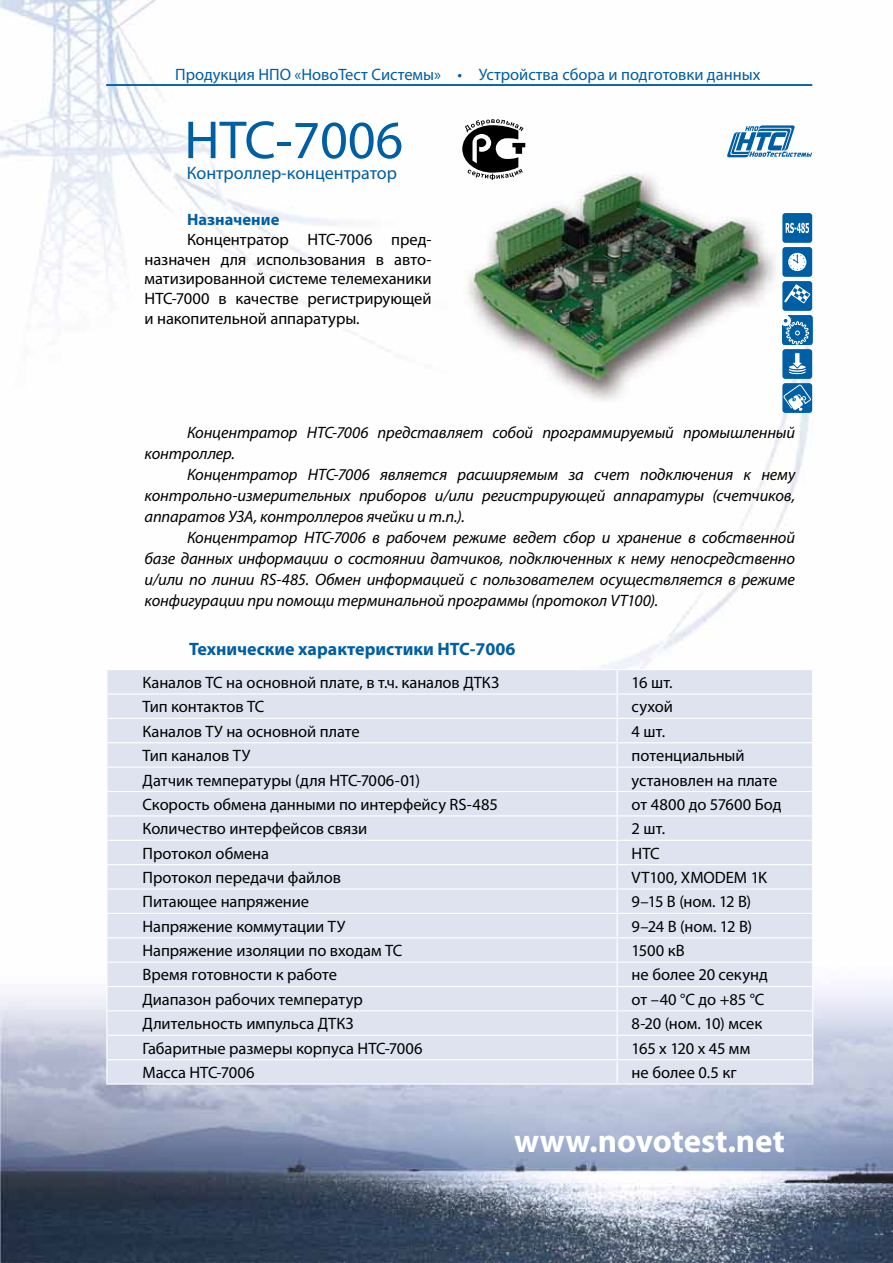
<style>
.page{position:relative;width:893px;height:1263px;background:#fff}
.page>*{position:absolute;margin:0;border:0;box-sizing:border-box;transform-origin:0 0}
.t1{font:54px "Myriad Pro";color:#005ea5}
.t2{font:700 33px "Myriad Pro";color:#fff}
.t3{font:700 18px "Myriad Pro";color:#005ea5}
.t4{font:18px "Myriad Pro";color:#005ea5}
.t5{font:16.5px/19.8px "Myriad Pro";letter-spacing:-.005em;color:#000;text-align:justify}
.t6{font:italic 16.5px/21px "Myriad Pro";letter-spacing:-.01em;color:#000;text-align:justify}
.t7{font:16.5px "Myriad Pro";color:#005ea5}
.t8{font:700 16.5px "Myriad Pro";color:#005ea5}
</style>
<div class="page">
<img style="left:0;top:0;width:893px;height:1263px">
<hr style="left:106px;top:84px;width:706px;height:2px;background:#005ea5">
<img style="left:449px;top:167px;width:331px;height:236px">
<div style="left:782px;top:213px;width:30px;height:30px;background:#005ea5;border-radius:3px"></div>
<svg style="left:786px;top:223px;width:23px;height:10px"></svg>
<div style="left:782px;top:247px;width:30px;height:30px;background:#005ea5;border-radius:3px"></div>
<svg style="left:788px;top:253px;width:18px;height:18px"></svg>
<div style="left:782px;top:281px;width:30px;height:30px;background:#005ea5;border-radius:3px"></div>
<svg style="left:784px;top:284px;width:27px;height:20px"></svg>
<svg style="left:782px;top:315px;width:30px;height:30px"></svg>
<div style="left:782px;top:349px;width:30px;height:30px;background:#005ea5;border-radius:3px"></div>
<svg style="left:782px;top:383px;width:30px;height:30px"></svg>
<svg style="left:783px;top:352px;width:28px;height:60px"></svg>
<svg style="left:462px;top:119px;width:63px;height:61px"></svg>
<div style="left:107px;top:670px;width:705px;height:413px;background:#dee3ef"></div>
<hr style="left:106px;top:669px;width:511px;height:1px;background:#fff">
<hr style="left:617px;top:669px;width:196px;height:1px;background:#fff">
<hr style="left:106px;top:693px;width:511px;height:1px;background:#fff">
<hr style="left:617px;top:693px;width:196px;height:1px;background:#fff">
<hr style="left:106px;top:718px;width:511px;height:1px;background:#fff">
<hr style="left:617px;top:718px;width:196px;height:1px;background:#fff">
<hr style="left:106px;top:742px;width:511px;height:1px;background:#fff">
<hr style="left:617px;top:742px;width:196px;height:1px;background:#fff">
<hr style="left:106px;top:766px;width:511px;height:2px;background:#fff">
<hr style="left:617px;top:766px;width:196px;height:2px;background:#fff">
<hr style="left:106px;top:791px;width:511px;height:1px;background:#fff">
<hr style="left:617px;top:791px;width:196px;height:1px;background:#fff">
<hr style="left:106px;top:815px;width:511px;height:1px;background:#fff">
<hr style="left:617px;top:815px;width:196px;height:1px;background:#fff">
<hr style="left:106px;top:840px;width:511px;height:1px;background:#fff">
<hr style="left:617px;top:840px;width:196px;height:1px;background:#fff">
<hr style="left:106px;top:864px;width:511px;height:1px;background:#fff">
<hr style="left:617px;top:864px;width:196px;height:1px;background:#fff">
<hr style="left:106px;top:888px;width:511px;height:1px;background:#fff">
<hr style="left:617px;top:888px;width:196px;height:1px;background:#fff">
<hr style="left:106px;top:913px;width:511px;height:1px;background:#fff">
<hr style="left:617px;top:913px;width:196px;height:1px;background:#fff">
<hr style="left:106px;top:937px;width:511px;height:1px;background:#fff">
<hr style="left:617px;top:937px;width:196px;height:1px;background:#fff">
<hr style="left:106px;top:961px;width:511px;height:2px;background:#fff">
<hr style="left:617px;top:961px;width:196px;height:2px;background:#fff">
<hr style="left:106px;top:986px;width:511px;height:1px;background:#fff">
<hr style="left:617px;top:986px;width:196px;height:1px;background:#fff">
<hr style="left:106px;top:1010px;width:511px;height:1px;background:#fff">
<hr style="left:617px;top:1010px;width:196px;height:1px;background:#fff">
<hr style="left:106px;top:1035px;width:511px;height:1px;background:#fff">
<hr style="left:617px;top:1035px;width:196px;height:1px;background:#fff">
<hr style="left:106px;top:1059px;width:511px;height:1px;background:#fff">
<svg style="left:106px;top:670px;width:1px;height:413px"></svg>
<hr style="left:617px;top:1059px;width:196px;height:1px;background:#fff">
<svg style="left:617px;top:670px;width:1px;height:413px"></svg>
<svg style="left:812px;top:670px;width:1px;height:413px"></svg>
<hr style="left:106px;top:1083px;width:511px;height:1px;background:#fff">
<hr style="left:617px;top:1083px;width:196px;height:1px;background:#fff">
<svg style="left:727px;top:125px;width:85px;height:32px"></svg>
<p class="t7" style="left:175px;top:64px;width:587px">Продукция НПО «НовоТест Системы» • Устройства сбора и подготовки данных</p>
<h1 class="t1" style="left:184px;top:107px;width:220px">НТС-7006</h1>
<p class="t4" style="left:187px;top:162px;width:212px">Контроллер-концентратор</p>
<p class="t8" style="left:187px;top:209px;width:94px">Назначение</p>
<p class="t5" style="left:145px;top:229px;width:289px;text-indent:43px">Концентратор НТС-7006 пред&shy;назначен для использования в авто&shy;матизированной системе телемеханики НТС-7000 в качестве регистрирующей и накопительной аппаратуры.</p>
<p class="t6" style="left:145px;top:421px;width:652px;text-indent:43px">Концентратор НТС-7006 представляет собой программируемый промышленный контроллер.</p>
<p class="t6" style="left:145px;top:463px;width:652px;text-indent:43px">Концентратор НТС-7006 является расширяемым за счет подключения к нему контрольно-измерительных приборов и/или регистрирующей аппаратуры (счетчиков, аппаратов УЗА, контроллеров ячейки и т.п.).</p>
<p class="t6" style="left:145px;top:526px;width:652px;text-indent:43px">Концентратор НТС-7006 в рабочем режиме ведет сбор и хранение в собственной базе данных информации о состоянии датчиков, подключенных к нему непосредственно и/или по линии RS-485. Обмен информацией с пользователем осуществляется в режиме конфигурации при помощи терминальной программы (протокол VT100).</p>
<p class="t3" style="left:189px;top:637px;width:328px">Технические характеристики НТС-7006</p>
<p class="t5" style="left:143px;top:672px;width:358px">Каналов ТС на основной плате, в т.ч. каналов ДТКЗ</p>
<p class="t5" style="left:632px;top:672px;width:42px">16 шт.</p>
<p class="t5" style="left:143px;top:697px;width:123px">Тип контактов ТС</p>
<p class="t5" style="left:632px;top:697px;width:43px">сухой</p>
<p class="t5" style="left:143px;top:721px;width:219px">Каналов ТУ на основной плате</p>
<p class="t5" style="left:632px;top:721px;width:35px">4 шт.</p>
<p class="t5" style="left:143px;top:745px;width:109px">Тип каналов ТУ</p>
<p class="t5" style="left:632px;top:745px;width:114px">потенциальный</p>
<p class="t5" style="left:143px;top:770px;width:279px">Датчик температуры (для НТС-7006-01)</p>
<p class="t5" style="left:632px;top:770px;width:147px">установлен на плате</p>
<p class="t5" style="left:143px;top:794px;width:357px">Скорость обмена данными по интерфейсу RS-485</p>
<p class="t5" style="left:632px;top:794px;width:151px">от 4800 до 57600 Бод</p>
<p class="t5" style="left:143px;top:818px;width:226px">Количество интерфейсов связи</p>
<p class="t5" style="left:632px;top:818px;width:35px">2 шт.</p>
<p class="t5" style="left:143px;top:843px;width:128px">Протокол обмена</p>
<p class="t5" style="left:632px;top:843px;width:30px">НТС</p>
<p class="t5" style="left:143px;top:867px;width:200px">Протокол передачи файлов</p>
<p class="t5" style="left:632px;top:867px;width:137px">VT100, XMODEM 1K</p>
<p class="t5" style="left:143px;top:892px;width:168px">Питающее напряжение</p>
<p class="t5" style="left:632px;top:892px;width:121px">9–15 В (ном. 12 В)</p>
<p class="t5" style="left:143px;top:916px;width:204px">Напряжение коммутации ТУ</p>
<p class="t5" style="left:632px;top:916px;width:122px">9–24 В (ном. 12 В)</p>
<p class="t5" style="left:143px;top:940px;width:261px">Напряжение изоляции по входам ТС</p>
<p class="t5" style="left:632px;top:940px;width:55px">1500 кВ</p>
<p class="t5" style="left:143px;top:965px;width:196px">Время готовности к работе</p>
<p class="t5" style="left:632px;top:965px;width:138px">не более 20 секунд</p>
<p class="t5" style="left:143px;top:989px;width:222px">Диапазон рабочих температур</p>
<p class="t5" style="left:632px;top:989px;width:134px">от –40 °C до +85 °С</p>
<p class="t5" style="left:143px;top:1013px;width:213px">Длительность импульса ДТКЗ</p>
<p class="t5" style="left:632px;top:1013px;width:132px">8-20 (ном. 10) мсек</p>
<p class="t5" style="left:143px;top:1038px;width:281px">Габаритные размеры корпуса НТС-7006</p>
<p class="t5" style="left:632px;top:1038px;width:120px">165 х 120 х 45 мм</p>
<p class="t5" style="left:143px;top:1062px;width:113px">Масса НТС-7006</p>
<p class="t5" style="left:632px;top:1062px;width:107px">не более 0.5 кг</p>
<h2 class="t2" style="left:514px;top:1119px;width:272px">www.novotest.net</h2>
</div>
